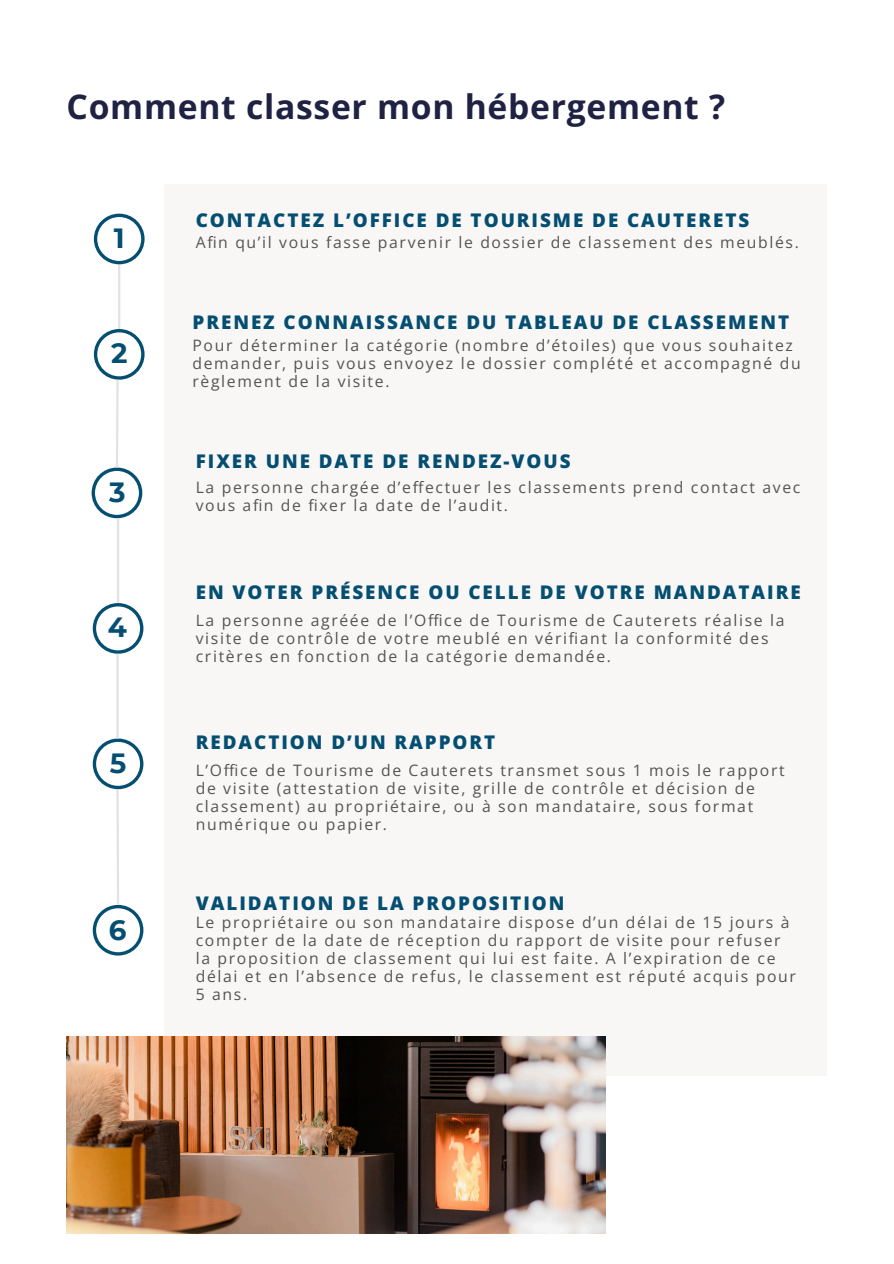
<style>
.page{position:relative;width:894px;height:1264px;background:#fff}
.page>*{position:absolute;margin:0;border:0;box-sizing:border-box;transform-origin:0 0}
.t1{font:700 33.6px "Open Sans";letter-spacing:.02em;color:#202243}
.t2{font:700 27.75px "Montserrat";color:#044e72}
.t3{font:800 18.75px "Open Sans";letter-spacing:.105em;color:#044e72}
.t4{font:15.75px/18px "Open Sans";letter-spacing:.105em;color:#545454}
</style>
<div class="page">
<div style="left:164px;top:184px;width:662px;height:891px;background:#f8f7f5"></div>
<hr style="left:118px;top:264px;width:2px;height:65px;background:#e3e2de">
<svg style="left:94px;top:214px;width:50px;height:50px"></svg>
<hr style="left:117px;top:518px;width:2px;height:85px;background:#e3e2de">
<svg style="left:93px;top:603px;width:50px;height:50px"></svg>
<hr style="left:116px;top:653px;width:3px;height:85px;background:#e3e2de">
<svg style="left:93px;top:738px;width:50px;height:217px"></svg>
<img style="left:67px;top:1036px;width:538px;height:197px">
<svg style="left:92px;top:329px;width:52px;height:189px"></svg>
<p class="t1" style="left:67px;top:83px;width:659px">Comment classer mon hébergement ?</p>
<p class="t2" style="left:114px;top:221px;width:12px">1</p>
<p class="t2" style="left:111px;top:336px;width:18px">2</p>
<p class="t2" style="left:109px;top:475px;width:18px">3</p>
<p class="t2" style="left:108px;top:610px;width:21px">4</p>
<p class="t2" style="left:110px;top:746px;width:18px">5</p>
<p class="t2" style="left:109px;top:913px;width:19px">6</p>
<p class="t3" style="left:196px;top:207px;width:555px">CONTACTEZ L’OFFICE DE TOURISME DE CAUTERETS</p>
<h1 class="t4" style="left:196px;top:233px;width:604px">Afin qu’il vous fasse parvenir le dossier de classement des meublés.</h1>
<h2 class="t3" style="left:192px;top:309px;width:598px">PRENEZ CONNAISSANCE DU TABLEAU DE CLASSEMENT</h2>
<p class="t4" style="left:192px;top:336px;width:609px">Pour déterminer la catégorie (nombre d’étoiles) que vous souhaitez demander, puis vous envoyez le dossier complété et accompagné du règlement de la visite.</p>
<h2 class="t3" style="left:196px;top:447px;width:376px">FIXER UNE DATE DE RENDEZ-VOUS</h2>
<p class="t4" style="left:196px;top:478px;width:606px">La personne chargée d’effectuer les classements prend contact avec vous afin de fixer la date de l’audit.</p>
<h2 class="t3" style="left:196px;top:578px;width:606px">EN VOTER PRÉSENCE OU CELLE DE VOTRE MANDATAIRE</h2>
<p class="t4" style="left:196px;top:610px;width:590px">La personne agréée de l’Office de Tourisme de Cauterets réalise la visite de contrôle de votre meublé en vérifiant la conformité des critères en fonction de la catégorie demandée.</p>
<h2 class="t3" style="left:196px;top:729px;width:301px">REDACTION D’UN RAPPORT</h2>
<p class="t4" style="left:196px;top:760px;width:590px">L’Office de Tourisme de Cauterets transmet sous 1 mois le rapport de visite (attestation de visite, grille de contrôle et décision de classement) au propriétaire, ou à son mandataire, sous format numérique ou papier.</p>
<p class="t3" style="left:196px;top:890px;width:370px">VALIDATION DE LA PROPOSITION</p>
<h2 class="t4" style="left:196px;top:913px;width:601px">Le propriétaire ou son mandataire dispose d’un délai de 15 jours à compter de la date de réception du rapport de visite pour refuser la proposition de classement qui lui est faite. A l’expiration de ce délai et en l’absence de refus, le classement est réputé acquis pour 5 ans.</h2>
</div>
